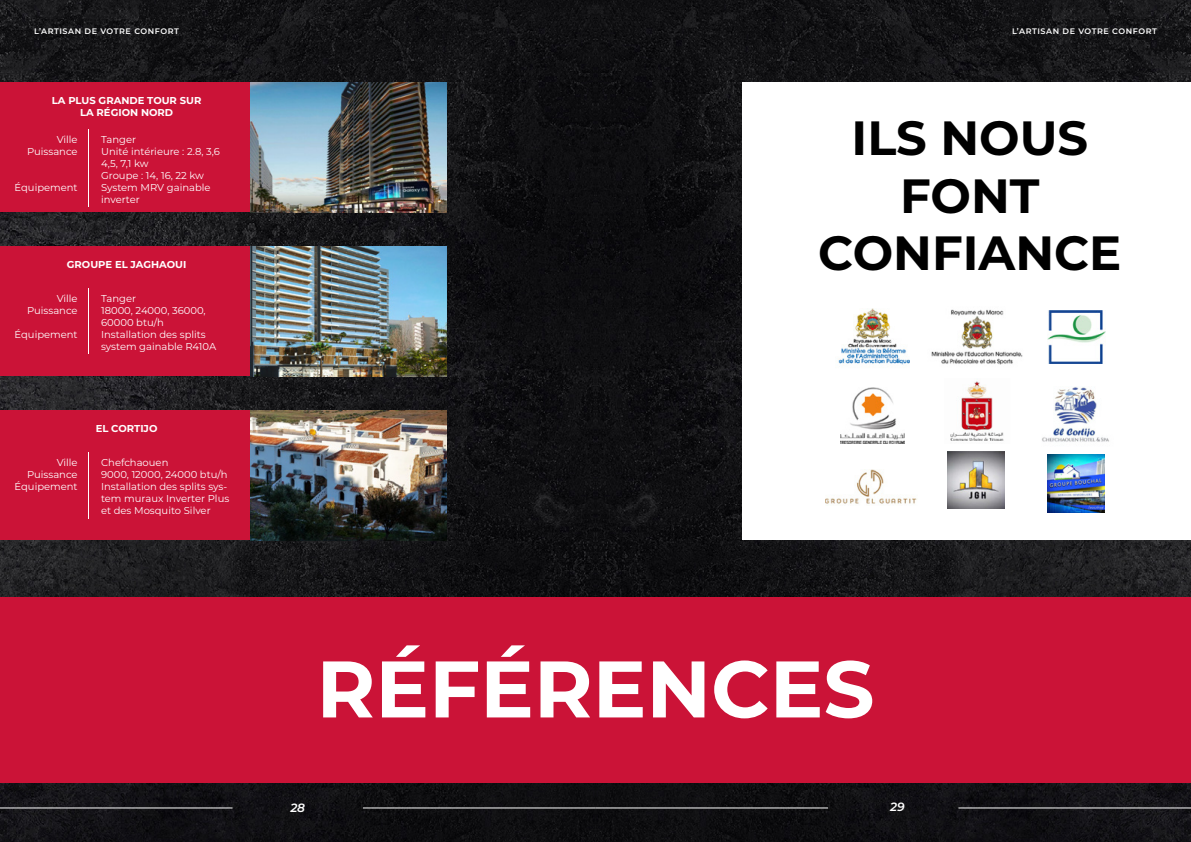
<style>
.page{position:relative;width:1191px;height:842px;background:#fff}
.page>*{position:absolute;margin:0;border:0;box-sizing:border-box;transform-origin:0 0}
.t1{font:700 80px "Montserrat";color:#fff}
.t2{font:700 48px/57.6px "Montserrat";color:#000;text-align:center}
.t3{font:italic 600 12px "Montserrat";color:#fff}
.t4{font:10px/12px "Montserrat";color:#fff;text-align:right}
.t5{font:700 10px/12px "Montserrat";color:#fff;text-align:center}
.t6{font:600 8px "Montserrat";letter-spacing:.07em;color:#fff}
</style>
<div class="page">
<img style="left:0;top:0;width:1191px;height:842px">
<hr style="left:0;top:807px;width:232px;height:1px;background:#fff">
<hr style="left:363px;top:807px;width:232px;height:1px;background:#fff">
<div style="left:0;top:597px;width:1191px;height:185px;background:#cb1337"></div>
<div style="left:0;top:82px;width:446px;height:130px;background:#cb1337"></div>
<div style="left:0;top:246px;width:446px;height:130px;background:#cb1337"></div>
<div style="left:0;top:410px;width:446px;height:130px;background:#cb1337"></div>
<hr style="left:88px;top:129px;width:1px;height:78px;background:#fff">
<hr style="left:88px;top:288px;width:1px;height:65px;background:#fff">
<hr style="left:88px;top:452px;width:1px;height:67px;background:#fff">
<img style="left:251px;top:82px;width:195px;height:130px">
<img style="left:251px;top:246px;width:195px;height:130px">
<img style="left:251px;top:410px;width:195px;height:130px">
<hr style="left:958px;top:807px;width:233px;height:1px;background:#fff">
<hr style="left:595px;top:807px;width:233px;height:1px;background:#fff">
<div style="left:743px;top:82px;width:448px;height:458px;background:#fff"></div>
<img style="left:950px;top:381px;width:54px;height:60px">
<img style="left:931px;top:309px;width:92px;height:56px">
<img style="left:838px;top:308px;width:71px;height:57px">
<img style="left:840px;top:388px;width:65px;height:55px">
<img style="left:1042px;top:387px;width:67px;height:55px">
<img style="left:947px;top:451px;width:58px;height:58px">
<img style="left:1047px;top:455px;width:57px;height:57px">
<img style="left:825px;top:470px;width:92px;height:34px">
<img style="left:1047px;top:310px;width:58px;height:54px">
<p class="t6" style="left:34px;top:25px;width:146px">L’ARTISAN DE VOTRE CONFORT</p>
<p class="t5" style="left:52px;top:94px;width:151px">LA PLUS GRANDE TOUR SUR<br>LA RÉGION NORD</p>
<p class="t4" style="left:27px;top:133px;width:52px">Ville<br>Puissance</p>
<p class="t4" style="left:15px;top:181px;width:65px">Équipement</p>
<p class="t4" style="left:101px;top:133px;width:120px;text-align:left">Tanger<br>Unité intérieure : 2.8, 3,6<br>4,5, 7,1 kw<br>Groupe : 14, 16, 22 kw<br>System MRV gainable inverter</p>
<p class="t5" style="left:67px;top:258px;width:121px">GROUPE EL JAGHAOUI</p>
<p class="t4" style="left:27px;top:292px;width:52px">Ville<br>Puissance</p>
<p class="t4" style="left:15px;top:328px;width:65px">Équipement</p>
<p class="t4" style="left:101px;top:292px;width:117px;text-align:left">Tanger<br>18000, 24000, 36000,<br>60000 btu/h<br>Installation des splits system gainable R410A</p>
<p class="t4" style="left:15px;top:456px;width:65px">Ville<br>Puissance<br>Équipement</p>
<p class="t5" style="left:96px;top:422px;width:63px">EL CORTIJO</p>
<p class="t4" style="left:101px;top:456px;width:130px;text-align:left">Chefchaouen<br>9000, 12000, 24000 btu/h<br>Installation des splits sys&shy;tem muraux Inverter Plus et des Mosquito Silver</p>
<p class="t6" style="left:1012px;top:25px;width:146px">L’ARTISAN DE VOTRE CONFORT</p>
<h2 class="t2" style="left:818px;top:107px;width:305px">ILS NOUS<br>FONT<br>CONFIANCE</h2>
<h1 class="t1" style="left:316px;top:631px;width:559px">RÉFÉRENCES</h1>
<p class="t3" style="left:290px;top:799px;width:16px">28</p>
<p class="t3" style="left:890px;top:798px;width:16px">29</p>
</div>
